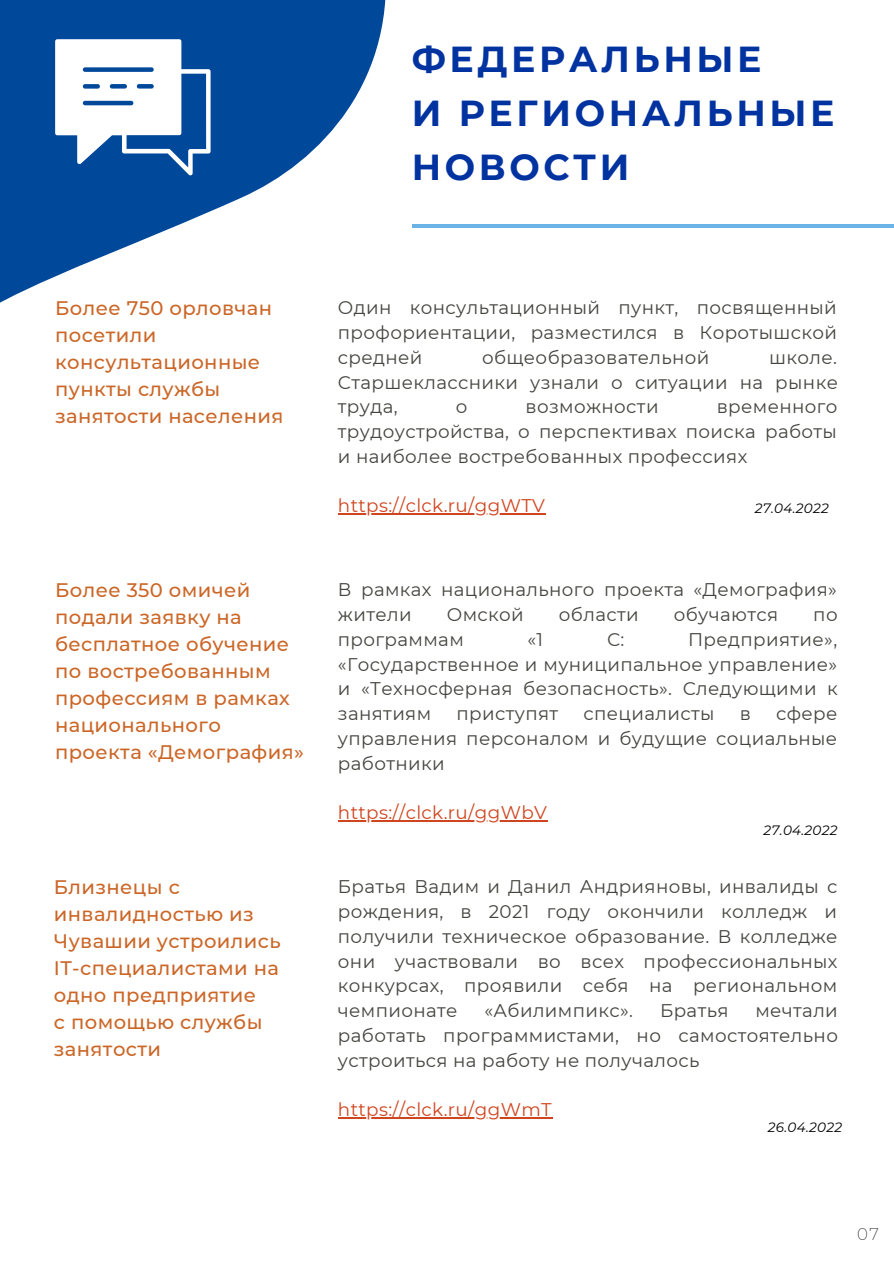
<style>
.page{position:relative;width:894px;height:1264px;background:#fff}
.page>*{position:absolute;margin:0;border:0;box-sizing:border-box;transform-origin:0 0}
.t1{font:700 36.15px/54px "Montserrat";letter-spacing:.1em;color:#0033a0}
.t2{font:500 19.5px/27px "Montserrat";letter-spacing:.02em;color:#cb6627}
.t3{font:18.3px/24.8px "Montserrat";letter-spacing:.02em;color:#444440;text-align:justify}
.t4{font:18.3px "Montserrat";letter-spacing:.02em;color:#cf4520}
.t5{font:200 16.5px "Montserrat";color:#222}
.t6{font:italic 13.5px "Montserrat";letter-spacing:.02em;color:#000}
</style>
<div class="page">
<hr style="left:411px;top:224px;width:482px;height:4px;background:#69b3e7">
<hr style="left:338px;top:513px;width:207px;height:1px;background:#cf4520">
<hr style="left:338px;top:820px;width:209px;height:1px;background:#cf4520">
<hr style="left:338px;top:1117px;width:214px;height:1px;background:#cf4520">
<svg style="left:0;top:0;width:495px;height:515px"></svg>
<svg style="left:55px;top:39px;width:155px;height:136px"></svg>
<p class="t1" style="left:411px;top:32px;width:351px">ФЕДЕРАЛЬНЫЕ</p>
<p class="t1" style="left:411px;top:86px;width:424px">И РЕГИОНАЛЬНЫЕ<br>НОВОСТИ</p>
<p class="t2" style="left:55px;top:295px;width:230px">Более 750 орловчан посетили консультационные пункты службы занятости населения</p>
<p class="t2" style="left:55px;top:576px;width:250px">Более 350 омичей подали заявку на бесплатное обучение по востребованным профессиям в рамках национального проекта «Демография»</p>
<p class="t2" style="left:54px;top:873px;width:228px">Близнецы с инвалидностью из<br>Чувашии устроились</p>
<p class="t2" style="left:54px;top:954px;width:226px">IT-специалистами на одно предприятие</p>
<p class="t2" style="left:54px;top:1008px;width:210px">с помощью службы занятости</p>
<p class="t3" style="left:338px;top:295px;width:500px">Один консультационный пункт, посвященный профориентации, разместился в Коротышской средней</p>
<p class="t3" style="left:482px;top:345px;width:229px">общеобразовательной</p>
<p class="t3" style="left:338px;top:345px;width:501px;text-indent:431px">школе.<br>Старшеклассники узнали о ситуации на рынке труда,</p>
<p class="t3" style="left:455px;top:394px;width:13px">о</p>
<p class="t3" style="left:525px;top:394px;width:134px">возможности</p>
<p class="t3" style="left:338px;top:394px;width:501px;text-indent:378px">временного трудоустройства, о перспективах поиска работы и наиболее востребованных профессиях</p>
<p class="t4" style="left:338px;top:494px;width:208px">https://clck.ru/ggWTV</p>
<p class="t6" style="left:754px;top:500px;width:75px">27.04.2022</p>
<p class="t3" style="left:338px;top:577px;width:500px">В рамках национального проекта «Демография» жители</p>
<p class="t3" style="left:446px;top:602px;width:79px">Омской</p>
<p class="t3" style="left:558px;top:602px;width:81px">области</p>
<p class="t3" style="left:673px;top:602px;width:106px">обучаются</p>
<p class="t3" style="left:813px;top:602px;width:26px">по</p>
<p class="t3" style="left:338px;top:627px;width:127px">программам</p>
<p class="t3" style="left:527px;top:627px;width:17px">«1</p>
<p class="t3" style="left:607px;top:627px;width:19px">С:</p>
<p class="t3" style="left:338px;top:627px;width:501px;text-indent:350px">Предприятие», «Государственное и муниципальное управление» и «Техносферная безопасность». Следующими к занятиям</p>
<p class="t3" style="left:338px;top:701px;width:501px;text-indent:438px">сфере управления персоналом и будущие социальные работники</p>
<p class="t4" style="left:338px;top:801px;width:210px">https://clck.ru/ggWbV</p>
<p class="t3" style="left:456px;top:701px;width:103px">приступят</p>
<p class="t3" style="left:583px;top:701px;width:132px">специалисты</p>
<p class="t3" style="left:739px;top:701px;width:13px">в</p>
<p class="t6" style="left:763px;top:822px;width:75px">27.04.2022</p>
<p class="t3" style="left:338px;top:874px;width:501px">Братья Вадим и Данил Андрияновы, инвалиды с рождения, в 2021 году окончили колледж и получили техническое образование. В колледже они участвовали во всех профессиональных конкурсах, проявили себя на региональном чемпионате</p>
<p class="t3" style="left:484px;top:998px;width:150px">«Абилимпикс».</p>
<p class="t3" style="left:659px;top:998px;width:70px">Братья</p>
<p class="t3" style="left:338px;top:998px;width:501px;text-indent:417px">мечтали работать программистами, но самостоятельно устроиться на работу не получалось</p>
<p class="t4" style="left:338px;top:1098px;width:215px">https://clck.ru/ggWmT</p>
<p class="t6" style="left:767px;top:1118px;width:76px">26.04.2022</p>
<p class="t5" style="left:856px;top:1223px;width:24px">07</p>
</div>
